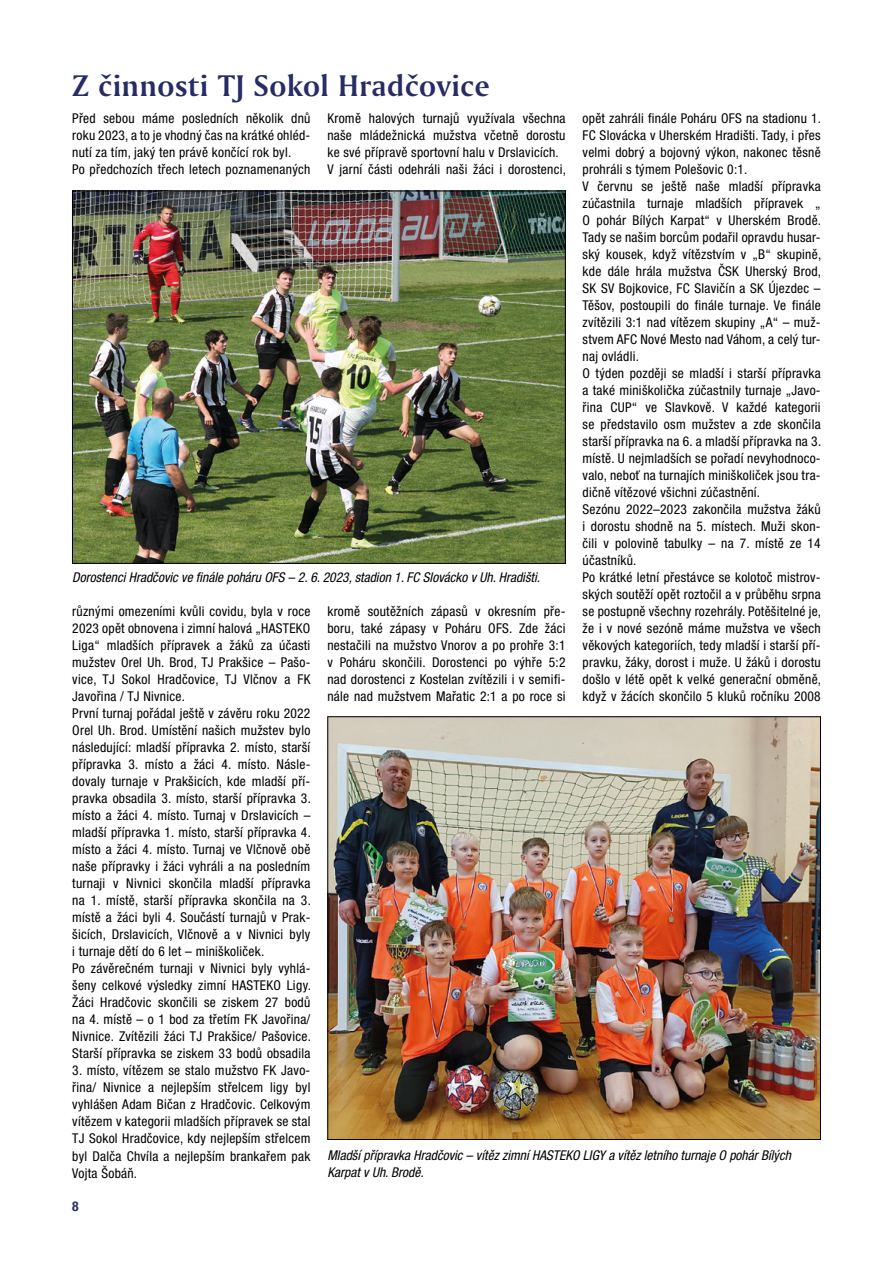
<style>
.page{position:relative;width:893px;height:1263px;background:#fff}
.page>*{position:absolute;margin:0;border:0;box-sizing:border-box;transform-origin:0 0}
.t1{font:31.5px "Amerigo AT Bold A";letter-spacing:.02em;color:#282c64}
.t2{font:condensed 13.5px/17px "Helvetica Neue LT Pro";letter-spacing:.02em;color:#000}
.t3{font:italic condensed 13.5px/17px "Helvetica Neue LT Pro";color:#000}
.t4{font:700 condensed 13.5px "Helvetica Neue LT Pro";color:#282c64}
</style>
<div class="page">
<img style="left:74px;top:193px;width:490px;height:369px">
<img style="left:330px;top:718px;width:489px;height:420px">
<h1 class="t1" style="left:72px;top:68px;width:419px">Z činnosti TJ Sokol Hradčovice</h1>
<p class="t2" style="left:72px;top:109px;width:240px">Před sebou máme posledních několik dnů roku 2023, a to je vhodný čas na krátké ohléd&shy;nutí za tím, jaký ten právě končící rok byl.<br>Po předchozích třech letech poznamenaných</p>
<p class="t2" style="left:327px;top:110px;width:240px">Kromě halových turnajů využívala všechna naše mládežnická mužstva včetně dorostu ke své přípravě sportovní halu v Drslavicích.<br>V jarní části odehráli naši žáci i dorostenci,</p>
<p class="t2" style="left:583px;top:110px;width:240px">opět zahráli finále Poháru OFS na stadionu 1.<br>FC Slovácka v Uherském Hradišti. Tady, i přes velmi dobrý a bojovný výkon, nakonec těsně prohráli s týmem Polešovic 0:1.<br>V červnu se ještě naše mladší přípravka zúčastnila turnaje mladších přípravek „ O pohár Bílých Karpat“ v Uherském Brodě.<br>Tady se našim borcům podařil opravdu husar&shy;ský kousek, když vítězstvím v „B“ skupině, kde dále hrála mužstva ČSK Uherský Brod, SK SV Bojkovice, FC Slavičín a SK Újezdec – Těšov, postoupili do finále turnaje. Ve finále zvítězili 3:1 nad vítězem skupiny „A“ – muž&shy;stvem AFC Nové Mesto nad Váhom, a celý tur&shy;naj ovládli.<br>O týden později se mladší i starší přípravka a také miniškolička zúčastnily turnaje „Javo&shy;řina CUP“ ve Slavkově. V každé kategorii se představilo osm mužstev a zde skončila starší přípravka na 6. a mladší přípravka na 3. místě. U nejmladších se pořadí nevyhodnoco&shy;valo, neboť na turnajích miniškoliček jsou tra&shy;dičně vítězové všichni zúčastnění.<br>Sezónu 2022–2023 zakončila mužstva žáků i dorostu shodně na 5. místech. Muži skon&shy;čili v polovině tabulky – na 7. místě ze 14 účastníků.<br>Po krátké letní přestávce se kolotoč mistrov&shy;ských soutěží opět roztočil a v průběhu srpna se postupně všechny rozehrály. Potěšitelné je, že i v nové sezóně máme mužstva ve všech věkových kategoriích, tedy mladší i starší pří&shy;pravku, žáky, dorost i muže. U žáků i dorostu došlo v létě opět k velké generační obměně, když v žácích skončilo 5 kluků ročníku 2008</p>
<p class="t3" style="left:72px;top:569px;width:469px">Dorostenci Hradčovic ve finále poháru OFS – 2. 6. 2023, stadion 1. FC Slovácko v Uh. Hradišti.</p>
<p class="t2" style="left:72px;top:603px;width:240px">různými omezeními kvůli covidu, byla v roce 2023 opět obnovena i zimní halová „HASTEKO Liga“ mladších přípravek a žáků za účasti mužstev Orel Uh. Brod, TJ Prakšice – Pašo&shy;vice, TJ Sokol Hradčovice, TJ Vlčnov a FK Javořina / TJ Nivnice.<br>První turnaj pořádal ještě v závěru roku 2022<br>Orel Uh. Brod. Umístění našich mužstev bylo následující: mladší přípravka 2. místo, starší přípravka 3. místo a žáci 4. místo. Násle&shy;dovaly turnaje v Prakšicích, kde mladší pří&shy;pravka obsadila 3. místo, starší přípravka 3. místo a žáci 4. místo. Turnaj v Drslavicích – mladší přípravka 1. místo, starší přípravka 4. místo a žáci 4. místo. Turnaj ve Vlčnově obě naše přípravky i žáci vyhráli a na posledním turnaji v Nivnici skončila mladší přípravka na 1. místě, starší přípravka skončila na 3. místě a žáci byli 4. Součástí turnajů v Prak&shy;šicích, Drslavicích, Vlčnově a v Nivnici byly i turnaje dětí do 6 let – miniškoliček.<br>Po závěrečném turnaji v Nivnici byly vyhlá&shy;šeny celkové výsledky zimní HASTEKO Ligy.<br>Žáci Hradčovic skončili se ziskem 27 bodů na 4. místě – o 1 bod za třetím FK Javořina/ Nivnice. Zvítězili žáci TJ Prakšice/ Pašovice.<br>Starší přípravka se ziskem 33 bodů obsadila</p>
<p class="t2" style="left:72px;top:1062px;width:240px;text-align:justify">3. místo, vítězem se stalo mužstvo FK Javo&shy;řina/ Nivnice a nejlepším střelcem ligy byl vyhlášen Adam Bičan z Hradčovic. Celkovým vítězem v kategorii mladších přípravek se stal TJ Sokol Hradčovice, kdy nejlepším střelcem byl Dalča Chvíla a nejlepším brankařem pak Vojta Šobáň.</p>
<p class="t2" style="left:327px;top:603px;width:240px;text-align:justify">kromě soutěžních zápasů v okresním pře&shy;boru, také zápasy v Poháru OFS. Zde žáci nestačili na mužstvo Vnorov a po prohře 3:1 v Poháru skončili. Dorostenci po výhře 5:2 nad dorostenci z Kostelan zvítězili i v semifi&shy;nále nad mužstvem Mařatic 2:1 a po roce si</p>
<p class="t3" style="left:327px;top:1147px;width:465px">Mladší přípravka Hradčovic – vítěz zimní HASTEKO LIGY a vítěz letního turnaje O pohár Bílých<br>Karpat v Uh. Brodě.</p>
<p class="t4" style="left:72px;top:1198px;width:8px">8</p>
</div>
